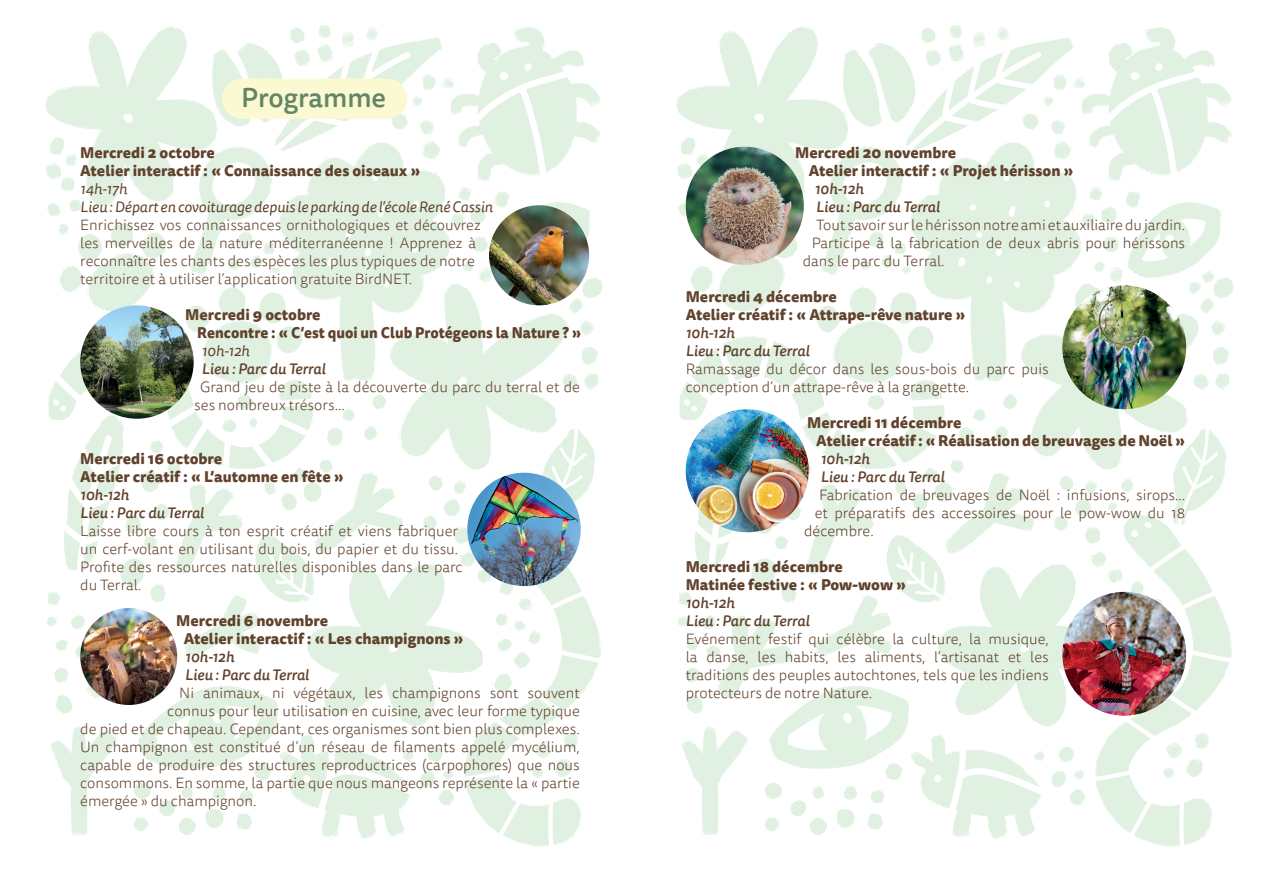
<style>
.page{position:relative;width:1263px;height:893px;background:#fff}
.page>*{position:absolute;margin:0;border:0;box-sizing:border-box;transform-origin:0 0}
.t1{font:500 27px "Tisa Sans Pro";color:#658567}
.t2{font:300 15px/18px "Tisa Sans Pro";color:#61422c}
.t3{font:800 15px/18px "Tisa Sans Pro";color:#61422c}
.t4{font:italic 500 15px/18px "Tisa Sans Pro";color:#61422c}
.t5{font:italic 15px/18px "Tisa Sans Pro";color:#61422c}
</style>
<div class="page">
<img style="left:676px;top:25px;width:558px;height:822px">
<img style="left:45px;top:25px;width:558px;height:822px">
<div style="left:222px;top:79px;width:185px;height:40px;background:#fbf9d2;border-radius:20px"></div>
<img style="left:489px;top:205px;width:100px;height:100px;border-radius:50px">
<img style="left:80px;top:305px;width:114px;height:114px;border-radius:57px">
<img style="left:80px;top:608px;width:97px;height:97px;border-radius:48px">
<img style="left:686px;top:147px;width:118px;height:118px;border-radius:59px">
<img style="left:1062px;top:285px;width:124px;height:124px;border-radius:62px">
<img style="left:686px;top:409px;width:123px;height:123px;border-radius:62px">
<img style="left:1062px;top:592px;width:124px;height:124px;border-radius:62px">
<img style="left:467px;top:473px;width:114px;height:113px;border-radius:57px">
<h1 class="t1" style="left:241px;top:78px;width:146px">Programme</h1>
<p class="t3" style="left:80px;top:143px;width:342px">Mercredi 2 octobre<br>Atelier interactif : « Connaissance des oiseaux »</p>
<p class="t5" style="left:80px;top:180px;width:414px">14h-17h<br>Lieu : Départ en covoiturage depuis le parking de l’école René Cassin</p>
<p class="t2" style="left:80px;top:216px;width:402px">Enrichissez vos connaissances ornithologiques et découvrez les merveilles de la nature méditerranéenne ! Apprenez à reconnaître les chants des espèces les plus typiques de notre territoire et à utiliser l’application gratuite BirdNET.</p>
<p class="t3" style="left:197px;top:305px;width:386px;text-indent:-12px">Mercredi 9 octobre<br>Rencontre : « C’est quoi un Club Protégeons la Nature ? »</p>
<p class="t5" style="left:202px;top:342px;width:49px">10h-12h</p>
<p class="t4" style="left:202px;top:360px;width:125px">Lieu : Parc du Terral</p>
<p class="t2" style="left:194px;top:378px;width:387px;text-indent:6px">Grand jeu de piste à la découverte du parc du terral et de ses nombreux trésors…</p>
<p class="t3" style="left:80px;top:449px;width:265px">Mercredi 16 octobre<br>Atelier créatif : « L’automne en fête »</p>
<p class="t4" style="left:80px;top:486px;width:125px">10h-12h<br>Lieu : Parc du Terral</p>
<p class="t2" style="left:80px;top:522px;width:384px">Laisse libre cours à ton esprit créatif et viens fabriquer un cerf-volant en utilisant du bois, du papier et du tissu.<br>Profite des ressources naturelles disponibles dans le parc du Terral.</p>
<p class="t3" style="left:184px;top:611px;width:282px;text-indent:-8px">Mercredi 6 novembre<br>Atelier interactif : « Les champignons »</p>
<p class="t4" style="left:185px;top:648px;width:125px">10h-12h<br>Lieu : Parc du Terral</p>
<p class="t2" style="left:179px;top:684px;width:402px">Ni animaux, ni végétaux, les champignons sont souvent</p>
<p class="t2" style="left:167px;top:702px;width:414px">connus pour leur utilisation en cuisine, avec leur forme typique</p>
<p class="t2" style="left:80px;top:720px;width:501px">de pied et de chapeau. Cependant, ces organismes sont bien plus complexes.</p>
<p class="t2" style="left:80px;top:738px;width:501px">Un champignon est constitué d’un réseau de filaments appelé mycélium,</p>
<p class="t2" style="left:80px;top:756px;width:501px">capable de produire des structures reproductrices (carpophores) que nous</p>
<p class="t2" style="left:80px;top:774px;width:501px">consommons. En somme, la partie que nous mangeons représente la « partie</p>
<p class="t2" style="left:80px;top:792px;width:178px">émergée » du champignon.</p>
<p class="t3" style="left:809px;top:143px;width:266px;text-indent:-14px">Mercredi 20 novembre<br>Atelier interactif : « Projet hérisson »</p>
<p class="t4" style="left:815px;top:180px;width:127px">10h-12h<br>Lieu : Parc du Terral</p>
<p class="t2" style="left:816px;top:216px;width:371px">Tout savoir sur le hérisson notre ami et auxiliaire du jardin.</p>
<p class="t2" style="left:812px;top:234px;width:375px">Participe à la fabrication de deux abris pour hérissons</p>
<p class="t2" style="left:803px;top:252px;width:143px">dans le parc du Terral.</p>
<p class="t3" style="left:686px;top:287px;width:282px">Mercredi 4 décembre<br>Atelier créatif : « Attrape-rêve nature »</p>
<p class="t4" style="left:686px;top:324px;width:125px">10h-12h<br>Lieu : Parc du Terral</p>
<p class="t2" style="left:686px;top:360px;width:365px">Ramassage du décor dans les sous-bois du parc puis conception d’un attrape-rêve à la grangette.</p>
<p class="t3" style="left:816px;top:413px;width:371px;text-indent:-9px">Mercredi 11 décembre<br>Atelier créatif : « Réalisation de breuvages de Noël »</p>
<p class="t4" style="left:821px;top:450px;width:125px">10h-12h<br>Lieu : Parc du Terral</p>
<p class="t2" style="left:819px;top:486px;width:368px">Fabrication de breuvages de Noël : infusions, sirops…</p>
<p class="t2" style="left:815px;top:504px;width:372px">et préparatifs des accessoires pour le pow-wow du 18</p>
<p class="t2" style="left:804px;top:522px;width:71px">décembre.</p>
<p class="t3" style="left:686px;top:557px;width:222px">Mercredi 18 décembre<br>Matinée festive : « Pow-wow »</p>
<p class="t4" style="left:686px;top:594px;width:125px">10h-12h<br>Lieu : Parc du Terral</p>
<p class="t2" style="left:686px;top:630px;width:365px;text-align:justify">Evénement festif qui célèbre la culture, la musique, la danse, les habits, les aliments, l’artisanat et les traditions des peuples autochtones, tels que les indiens protecteurs de notre Nature.</p>
</div>
